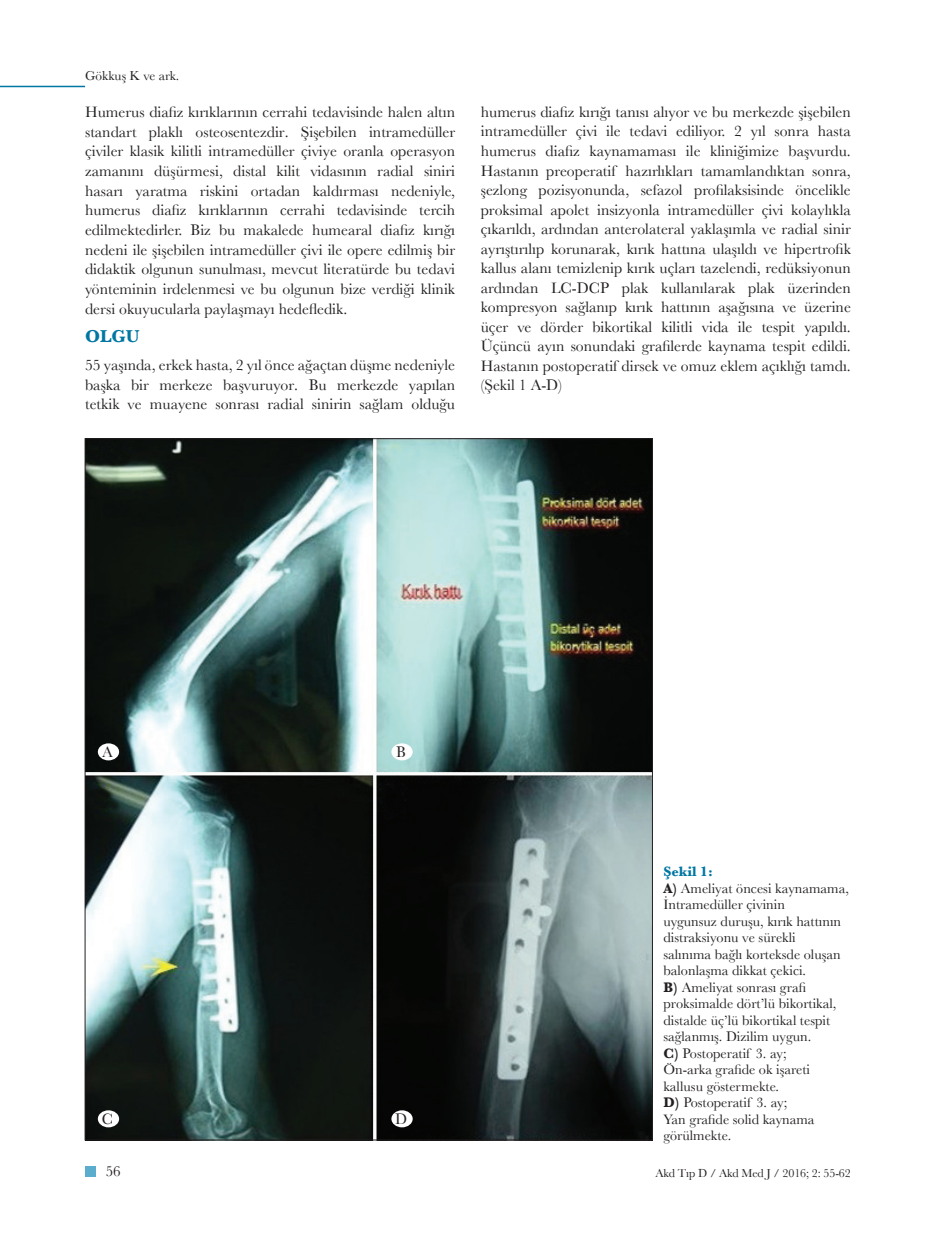
<style>
.page{position:relative;width:936px;height:1234px;background:#fff}
.page>*{position:absolute;margin:0;border:0;box-sizing:border-box;transform-origin:0 0}
.t1{font:700 18px "Baskerville";color:#0076a3}
.t2{font:15.75px/19.5px "Baskerville";color:#231f20;text-align:justify}
.t3{font:15px "Baskerville";color:#231f20}
.t4{font:14.25px/16.5px "Baskerville";color:#231f20}
.t5{font:13.5px "Baskerville";color:#231f20}
.t6{font:12px "Baskerville";letter-spacing:-.01em;color:#231f20}
.s1{font-weight:700;color:#0076a3}
.s2{font-weight:700}
</style>
<div class="page">
<div style="left:85px;top:1166px;width:10px;height:10px;background:#5aadcd"></div>
<hr style="left:0;top:86px;width:85px;height:1px;background:#0076a3">
<img style="left:87px;top:440px;width:563px;height:698px">
<div style="left:391px;top:743px;width:21px;height:17px;background:#fff;border-radius:50%"></div>
<div style="left:98px;top:743px;width:21px;height:17px;background:#fff;border-radius:50%"></div>
<div style="left:98px;top:1110px;width:21px;height:17px;background:#fff;border-radius:50%"></div>
<div style="left:391px;top:1110px;width:21px;height:17px;background:#fff;border-radius:50%"></div>
<p class="t5" style="left:85px;top:68px;width:96px">Gökkuş K ve ark.</p>
<p class="t2" style="left:85px;top:102px;width:371px">Humerus diafiz kırıklarının cerrahi tedavisinde halen altın standart plaklı osteosentezdir. Şişebilen intramedüller çiviler klasik kilitli intramedüller çiviye oranla operasyon zamanını düşürmesi, distal kilit vidasının radial siniri hasarı yaratma riskini ortadan kaldırması nedeniyle, humerus diafiz kırıklarının cerrahi tedavisinde tercih edilmektedirler. Biz bu makalede humearal diafiz kırığı nedeni ile şişebilen intramedüller çivi ile opere edilmiş bir didaktik olgunun sunulması, mevcut literatürde bu tedavi yönteminin irdelenmesi ve bu olgunun bize verdiği klinik dersi okuyucularla paylaşmayı hedefledik.</p>
<p class="t1" style="left:85px;top:325px;width:56px">Olgu</p>
<p class="t2" style="left:85px;top:355px;width:371px">55 yaşında, erkek hasta, 2 yıl önce ağaçtan düşme nedeniyle başka bir merkeze başvuruyor. Bu merkezde yapılan tetkik ve muayene sonrası radial sinirin sağlam olduğu</p>
<p class="t2" style="left:480px;top:102px;width:371px">humerus diafiz kırığı tanısı alıyor ve bu merkezde şişebilen intramedüller çivi ile tedavi ediliyor. 2 yıl sonra hasta humerus diafiz kaynamaması ile kliniğimize başvurdu.<br>Hastanın preoperatif hazırlıkları tamamlandıktan sonra, şezlong pozisyonunda, sefazol profilaksisinde öncelikle proksimal apolet insizyonla intramedüller çivi kolaylıkla çıkarıldı, ardından anterolateral yaklaşımla ve radial sinir ayrıştırılıp korunarak, kırık hattına ulaşıldı ve hipertrofik kallus alanı temizlenip kırık uçları tazelendi, redüksiyonun ardından LC-DCP plak kullanılarak plak üzerinden kompresyon sağlanıp kırık hattının aşağısına ve üzerine üçer ve dörder bikortikal kilitli vida ile tespit yapıldı.<br>Üçüncü ayın sonundaki grafilerde kaynama tespit edildi.<br>Hastanın postoperatif dirsek ve omuz eklem açıklığı tamdı. (Şekil 1 a-d)</p>
<p class="t2" style="left:102px;top:742px;width:12px">A</p>
<p class="t2" style="left:396px;top:742px;width:11px">B</p>
<p class="t2" style="left:102px;top:1108px;width:13px">C</p>
<p class="t2" style="left:395px;top:1108px;width:13px">D</p>
<p class="t3" style="left:106px;top:1162px;width:16px">56</p>
<p class="t4" style="left:663px;top:863px;width:187px"><span class="s1">Şekil 1:<br></span><span class="s2">A)</span> Ameliyat öncesi kaynamama,<br>İntramedüller çivinin<br>uygunsuz duruşu, kırık hattının distraksiyonu ve sürekli<br>salınıma bağlı korteksde oluşan balonlaşma dikkat çekici.<br><span class="s2">B)</span> Ameliyat sonrası grafi proksimalde dört’lü bikortikal, distalde üç’lü bikortikal tespit sağlanmış. Dizilim uygun.<br><span class="s2">C)</span> Postoperatif 3. ay;<br>Ön-arka grafide ok işareti kallusu göstermekte.<br><span class="s2">D)</span> Postoperatif 3. ay;<br>Yan grafide solid kaynama görülmekte.</p>
<p class="t6" style="left:655px;top:1165px;width:197px">Akd Tıp D / Akd Med J / 2016; 2: 55-62</p>
</div>
